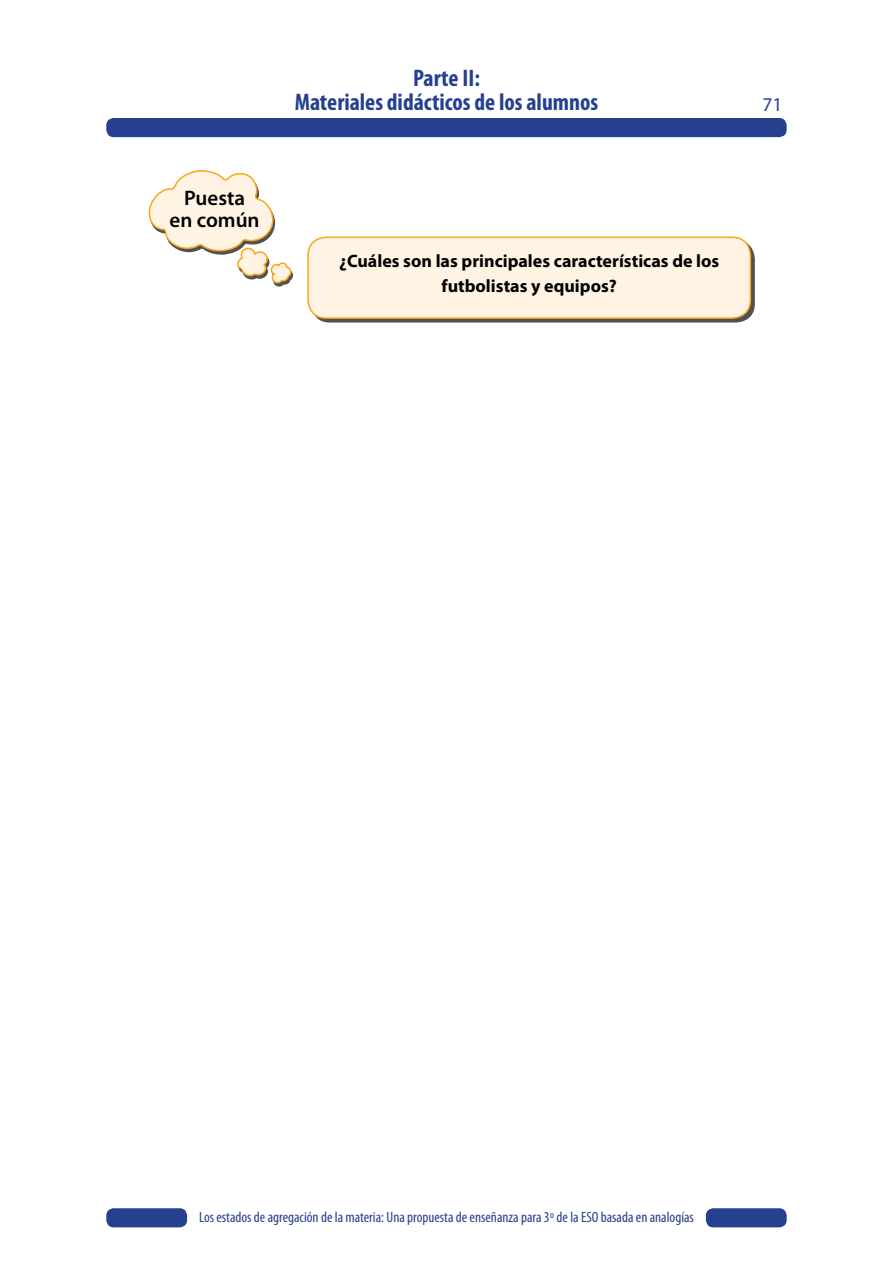
<style>
.page{position:relative;width:893px;height:1263px;background:#fff}
.page>*{position:absolute;margin:0;border:0;box-sizing:border-box;transform-origin:0 0}
.t1{font:700 condensed 24px/24px "Myriad Pro";color:#25408f;text-align:center}
.t2{font:600 21px/22.4px "Myriad Pro";color:#000;text-align:center}
.t3{font:19.5px "Myriad Pro";color:#25408f}
.t4{font:700 18px/25.5px "Myriad Pro";color:#000;text-align:center}
.t5{font:condensed 15px "Myriad Pro";color:#25408f}
</style>
<div class="page">
<div style="left:106px;top:1208px;width:81px;height:19px;background:#25408f;border-radius:7px"></div>
<div style="left:706px;top:1208px;width:81px;height:19px;background:#25408f;border-radius:7px"></div>
<div style="left:106px;top:118px;width:681px;height:19px;background:#25408f;border-radius:7px"></div>
<div style="left:311px;top:240px;width:444px;height:83px;border:2px solid #515151;border-radius:18px"></div>
<div style="left:308px;top:237px;width:442px;height:81px;background:#fff3e3;border-radius:18px"></div>
<div style="left:307px;top:237px;width:444px;height:82px;border:2px solid #faa61a;border-radius:18px"></div>
<svg style="left:148px;top:170px;width:145px;height:117px"></svg>
<h2 class="t2" style="left:170px;top:186px;width:92px">Puesta<br>en común</h2>
<h1 class="t1" style="left:295px;top:66px;width:305px">Parte II:<br>Materiales didácticos de los alumnos</h1>
<p class="t4" style="left:339px;top:247px;width:382px">¿Cuáles son las principales características de los futbolistas y equipos?</p>
<h3 class="t3" style="left:762px;top:92px;width:22px">71</h3>
<p class="t5" style="left:199px;top:1208px;width:496px">Los estados de agregación de la materia: Una propuesta de enseñanza para 3º de la ESO basada en analogías</p>
</div>
